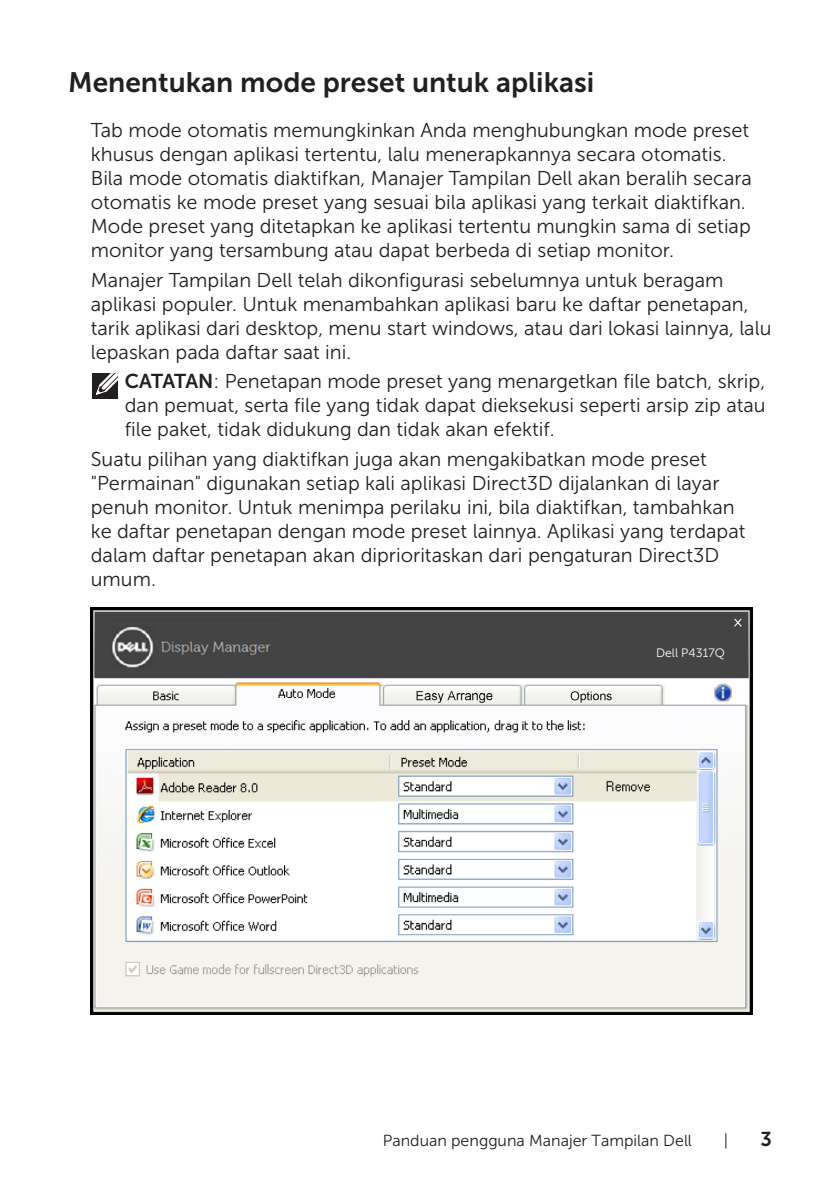
<style>
.page{position:relative;width:840px;height:1191px;background:#fff}
.page>*{position:absolute;margin:0;border:0;box-sizing:border-box;transform-origin:0 0}
.Head_2{font:28px "Museo Sans For Dell 700";color:#231f20}
.Paragraph{font:20px/24px "Museo Sans For Dell 300";color:#231f20}
.t1{font:20px "Museo Sans For Dell 700";color:#231f20}
.t2{font:16px "Museo Sans For Dell 300";color:#231f20}
.t3{font:12.2px "Museo Sans For Dell 300";color:#fff}
.s1{font-family:"Museo Sans For Dell 700"}
</style>
<div class="page">
<img style="left:91px;top:607px;width:661px;height:407px">
<div style="left:95px;top:612px;width:652px;height:66px;background:#444"></div>
<img style="left:112px;top:626px;width:159px;height:42px">
<svg style="left:734px;top:618px;width:8px;height:9px"></svg>
<div style="left:92px;top:373px;width:26px;height:25px;background:#231f20"></div>
<svg style="left:95px;top:373px;width:23px;height:22px"></svg>
<p class="Head_2" style="left:68px;top:67px;width:527px">Menentukan mode preset untuk aplikasi</p>
<p class="Paragraph" style="left:91px;top:118px;width:662px">Tab mode otomatis memungkinkan Anda menghubungkan mode preset khusus dengan aplikasi tertentu, lalu menerapkannya secara otomatis.<br>Bila mode otomatis diaktifkan, Manajer Tampilan Dell akan beralih secara otomatis ke mode preset yang sesuai bila aplikasi yang terkait diaktifkan.<br>Mode preset yang ditetapkan ke aplikasi tertentu mungkin sama di setiap monitor yang tersambung atau dapat berbeda di setiap monitor.</p>
<p class="Paragraph" style="left:91px;top:268px;width:681px">Manajer Tampilan Dell telah dikonfigurasi sebelumnya untuk beragam aplikasi populer. Untuk menambahkan aplikasi baru ke daftar penetapan, tarik aplikasi dari desktop, menu start windows, atau dari lokasi lainnya, lalu lepaskan pada daftar saat ini.</p>
<p class="Paragraph" style="left:125px;top:370px;width:642px;text-align:justify"><span class="s1">CATATAN</span>: Penetapan mode preset yang menargetkan file batch, skrip, dan pemuat, serta file yang tidak dapat dieksekusi seperti arsip zip atau file paket, tidak didukung dan tidak akan efektif.</p>
<p class="Paragraph" style="left:91px;top:447px;width:655px">Suatu pilihan yang diaktifkan juga akan mengakibatkan mode preset "Permainan" digunakan setiap kali aplikasi Direct3D dijalankan di layar penuh monitor. Untuk menimpa perilaku ini, bila diaktifkan, tambahkan ke daftar penetapan dengan mode preset lainnya. Aplikasi yang terdapat dalam daftar penetapan akan diprioritaskan dari pengaturan Direct3D umum.</p>
<p class="t3" style="left:656px;top:646px;width:70px">Dell P4317Q</p>
<p class="t2" style="left:382px;top:1131px;width:310px">Panduan pengguna Manajer Tampilan Dell</p>
<p class="t2" style="left:723px;top:1131px;width:6px">|</p>
<p class="t1" style="left:760px;top:1127px;width:13px">3</p>
</div>
